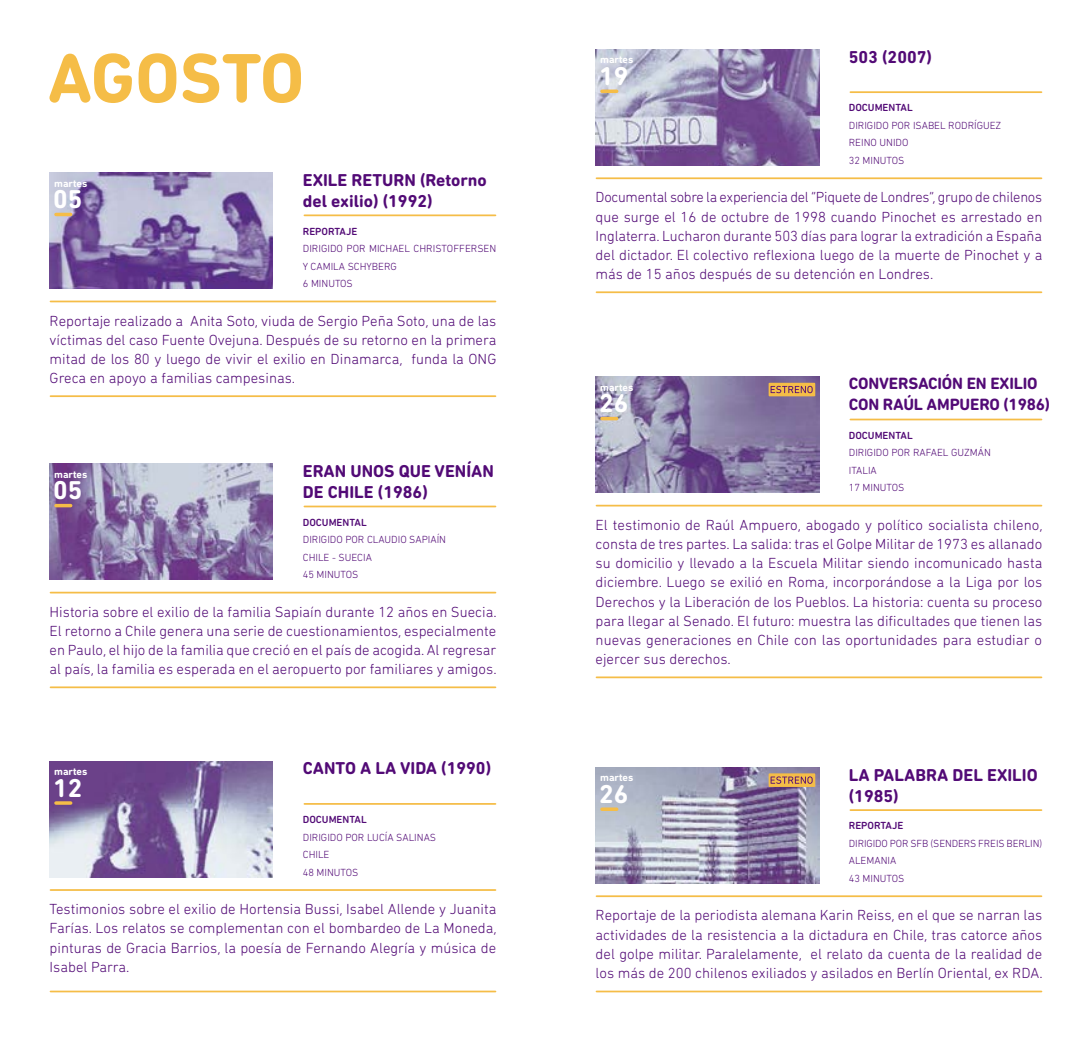
<style>
.page{position:relative;width:1092px;height:1042px;background:#fff}
.page>*{position:absolute;margin:0;border:0;box-sizing:border-box;transform-origin:0 0}
.t1{font:700 70.88px "DIN Next Rounded LT Pro";color:#f5bd47}
.t2{font:700 26.25px "DIN Next Rounded LT Pro";color:#fff}
.t3{font:700 17.5px/21px "DIN Next Rounded LT Pro";color:#520a76}
.t4{font:700 16.62px/21px "DIN Next Rounded LT Pro";letter-spacing:-.01em;color:#520a76}
.t5{font:300 14.88px/19.2px "DIN Next Rounded LT Pro";color:#520a76;text-align:justify}
.t6{font:300 10.5px/17.5px "DIN Next Rounded LT Pro";color:#520a76}
.t7{font:500 10.5px "DIN Next Rounded LT Pro";color:#520a76}
.t8{font:700 10.5px "DIN Next Rounded LT Pro";color:#fff}
</style>
<div class="page">
<img style="left:595px;top:767px;width:224px;height:116px">
<img style="left:595px;top:50px;width:224px;height:115px">
<img style="left:595px;top:377px;width:224px;height:116px">
<img style="left:50px;top:173px;width:223px;height:116px">
<img style="left:50px;top:464px;width:223px;height:116px">
<img style="left:50px;top:761px;width:223px;height:116px">
<hr style="left:850px;top:809px;width:191px;height:2px;background:#f5bd47">
<hr style="left:596px;top:990px;width:445px;height:2px;background:#f5bd47">
<hr style="left:596px;top:895px;width:445px;height:2px;background:#f5bd47">
<svg style="left:602px;top:807px;width:14px;height:4px"></svg>
<svg style="left:768px;top:773px;width:47px;height:14px"></svg>
<svg style="left:770px;top:776px;width:42px;height:8px"></svg>
<hr style="left:850px;top:91px;width:191px;height:2px;background:#f5bd47">
<hr style="left:602px;top:90px;width:14px;height:3px;background:#f5bd47">
<hr style="left:596px;top:177px;width:445px;height:2px;background:#f5bd47">
<hr style="left:596px;top:291px;width:445px;height:2px;background:#f5bd47">
<hr style="left:850px;top:419px;width:191px;height:1px;background:#f5bd47">
<hr style="left:596px;top:676px;width:445px;height:2px;background:#f5bd47">
<hr style="left:596px;top:505px;width:445px;height:1px;background:#f5bd47">
<div style="left:768px;top:383px;width:47px;height:13px;background:#f5bd47;border:2px solid #f5bd47"></div>
<svg style="left:770px;top:386px;width:42px;height:7px"></svg>
<hr style="left:602px;top:417px;width:14px;height:3px;background:#f5bd47">
<hr style="left:304px;top:214px;width:191px;height:2px;background:#f5bd47">
<hr style="left:50px;top:395px;width:445px;height:2px;background:#f5bd47">
<hr style="left:50px;top:301px;width:445px;height:1px;background:#f5bd47">
<hr style="left:56px;top:213px;width:15px;height:3px;background:#f5bd47">
<hr style="left:304px;top:505px;width:191px;height:2px;background:#f5bd47">
<hr style="left:50px;top:686px;width:445px;height:2px;background:#f5bd47">
<hr style="left:50px;top:592px;width:445px;height:1px;background:#f5bd47">
<hr style="left:56px;top:504px;width:15px;height:3px;background:#f5bd47">
<hr style="left:304px;top:803px;width:191px;height:2px;background:#f5bd47">
<svg style="left:56px;top:801px;width:15px;height:4px"></svg>
<hr style="left:50px;top:990px;width:445px;height:2px;background:#f5bd47">
<hr style="left:50px;top:889px;width:445px;height:2px;background:#f5bd47">
<h1 class="t1" style="left:47px;top:37px;width:259px">AGOSTO</h1>
<p class="t8" style="left:54px;top:177px;width:35px">martes</p>
<h2 class="t2" style="left:53px;top:184px;width:31px">05</h2>
<p class="t3" style="left:303px;top:169px;width:185px">EXILE RETURN (Retorno del exilio) (1992)</p>
<p class="t7" style="left:303px;top:225px;width:55px">REPORTAJE</p>
<p class="t6" style="left:303px;top:240px;width:84px">Dirigido por Michael</p>
<p class="t6" style="left:413px;top:240px;width:47px">Christoffersen</p>
<p class="t6" style="left:303px;top:257px;width:76px">y Cam ila Schyberg<br>6 minutos</p>
<p class="t5" style="left:50px;top:311px;width:448px">Reportaje realizado a Anita Soto, viuda de Sergio Peña Soto, una de las víctimas del caso Fuente Ovejuna. Después de su retorno en la primera mitad de los 80 y luego de vivir el exilio en Dinamarca, funda la ONG Greca en apoyo a familias campesinas.</p>
<p class="t8" style="left:54px;top:468px;width:35px">martes</p>
<h2 class="t2" style="left:53px;top:475px;width:31px">05</h2>
<p class="t3" style="left:303px;top:460px;width:193px">ERAN UNOS QUE VENÍAN<br>DE CHILE (1986)</p>
<p class="t7" style="left:303px;top:516px;width:59px">DOCUMENTAL</p>
<p class="t6" style="left:303px;top:531px;width:143px">Dirigido por Claudio Sapiaín<br>Ch ile - Suecia<br>45 m in utos</p>
<p class="t5" style="left:50px;top:602px;width:448px">Historia sobre el exilio de la familia Sapiaín durante 12 años en Suecia.<br>El retorno a Chile genera una serie de cuestionamientos, especialmente en Paulo, el hijo de la familia que creció en el país de acogida. Al regresar al país, la familia es esperada en el aeropuerto por familiares y amigos.</p>
<p class="t8" style="left:54px;top:765px;width:35px">martes</p>
<h2 class="t2" style="left:53px;top:772px;width:31px">12</h2>
<p class="t3" style="left:303px;top:758px;width:190px">CANTO A LA VIDA (1990)</p>
<p class="t7" style="left:303px;top:813px;width:59px">DOCUMENTAL</p>
<p class="t6" style="left:303px;top:828px;width:121px">Dirigido por Lucía Salinas<br>Chile<br>48 m in utos</p>
<p class="t5" style="left:50px;top:899px;width:448px">Testimonios sobre el exilio de Hortensia Bussi, Isabel Allende y Juanita Farías. Los relatos se complementan con el bombardeo de La Moneda, pinturas de Gracia Barrios, la poesía de Fernando Alegría y música de Isabel Parra.</p>
<p class="t8" style="left:600px;top:54px;width:35px">martes</p>
<h2 class="t2" style="left:599px;top:61px;width:31px">19</h2>
<p class="t3" style="left:848px;top:46px;width:85px">503 (2007)</p>
<p class="t7" style="left:848px;top:102px;width:59px">DOCUMENTAL</p>
<p class="t6" style="left:848px;top:116px;width:74px">Dirigido por isabel</p>
<p class="t6" style="left:948px;top:116px;width:54px">rodríguez</p>
<p class="t6" style="left:848px;top:134px;width:61px">reino unido<br>32 m inutos</p>
<p class="t5" style="left:595px;top:187px;width:448px">Documental sobre la experiencia del “Piquete de Londres”, grupo de chilenos que surge el 16 de octubre de 1998 cuando Pinochet es arrestado en I nglaterra. Lucharon durante 503 días para lograr la extradición a España del dictador. El colectivo reflexiona luego de la muerte de Pinochet y a más de 15 años después de su detención en Londres.</p>
<p class="t4" style="left:848px;top:373px;width:203px">CONVERSACIÓN EN EXILIO<br>CON RAÚL AMPUERO (1986)</p>
<p class="t7" style="left:848px;top:429px;width:59px">DOCUMENTAL</p>
<p class="t6" style="left:848px;top:444px;width:78px">Dirigido por Rafael</p>
<p class="t6" style="left:951px;top:444px;width:39px">Guzmán</p>
<p class="t6" style="left:848px;top:461px;width:6px">Ital</p>
<p class="t8" style="left:600px;top:381px;width:35px">martes</p>
<h2 class="t2" style="left:599px;top:388px;width:31px">26</h2>
<p class="t6" style="left:848px;top:461px;width:56px;text-indent:19px">ia<br>17 minutos</p>
<p class="t5" style="left:595px;top:515px;width:448px">El testimonio de Raúl Ampuero, abogado y político socialista chileno, consta de tres partes. La salida: tras el Golpe Militar de 1973 es allanado su domicilio y llevado a la Escuela Militar siendo incomunicado hasta diciembre. Luego se exilió en Roma, incorporándose a la Liga por los Derechos y la Liberación de los Pueblos. La historia: cuenta su proceso para llegar al Senado. El futuro: muestra las dificultades que tienen las nuevas generaciones en Chile con las oportunidades para estudiar o ejercer sus derechos.</p>
<p class="t3" style="left:848px;top:764px;width:190px">LA PALABRA DEL EXILIO (1985)</p>
<p class="t7" style="left:848px;top:819px;width:55px">REPORTAJE</p>
<p class="t6" style="left:848px;top:834px;width:195px">Dirigido por SFB (SENDERS FREIS BERLIN)<br>Aleman</p>
<p class="t8" style="left:600px;top:771px;width:35px">martes</p>
<h2 class="t2" style="left:599px;top:778px;width:31px">26</h2>
<p class="t6" style="left:848px;top:852px;width:56px;text-indent:39px">ia<br>43 m in utos</p>
<p class="t5" style="left:595px;top:905px;width:448px">Reportaje de la periodista alemana Karin Reiss, en el que se narran las actividades de la resistencia a la dictadura en Chile, tras catorce años del golpe militar. Paralelamente, el relato da cuenta de la realidad de los más de 200 chilenos exiliados y asilados en Berlín Oriental, ex RDA.</p>
</div>
